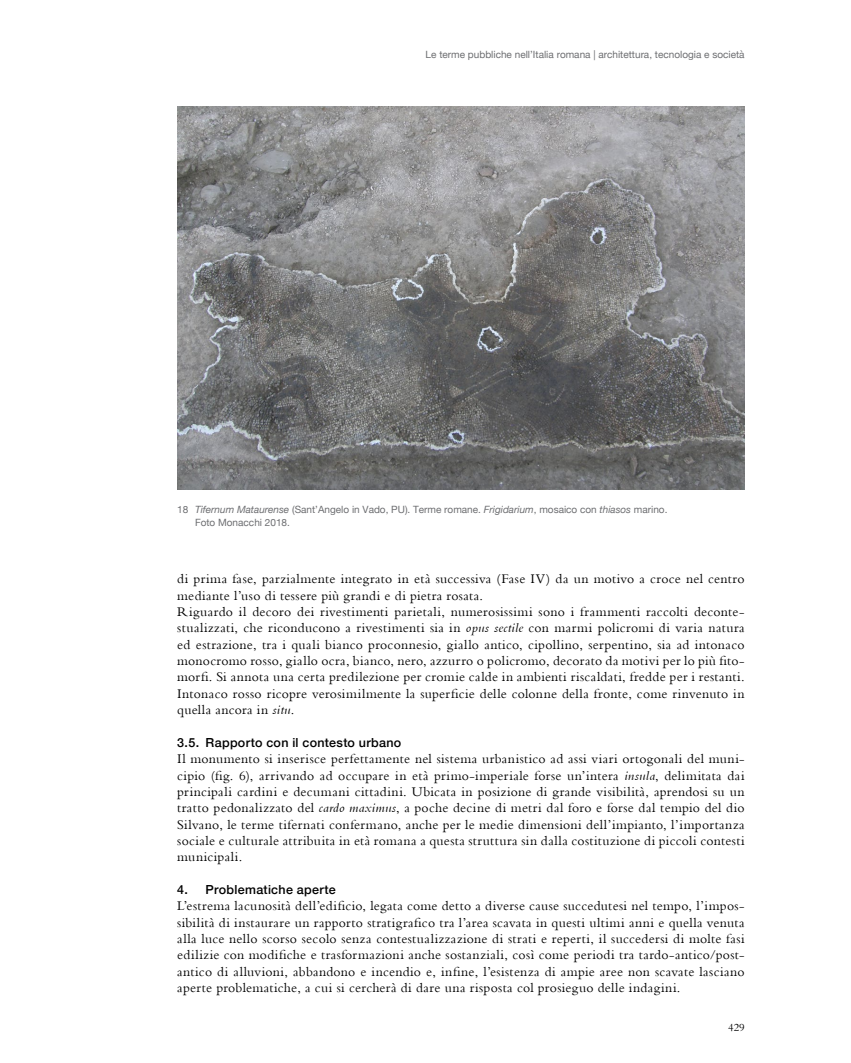
<style>
.page{position:relative;width:851px;height:1063px;background:#fff}
.page>*{position:absolute;margin:0;border:0;box-sizing:border-box;transform-origin:0 0}
.t1{font:13.75px/16.4px "Bembo Std";letter-spacing:.02em;color:#000;text-align:justify}
.t2{font:500 12.5px "Helvetica Neue";letter-spacing:.025em;color:#000}
.t3{font:11.25px "Bembo Std";color:#000}
.t4{font:10px/12.5px "Helvetica Neue";color:#6d6e71}
.s1{font-style:italic}
.s2{font-family:"Bembo";font-style:italic}
</style>
<div class="page">
<img style="left:177px;top:106px;width:567px;height:384px">
<p class="t4" style="left:425px;top:49px;width:320px">Le terme pubbliche nell’Italia romana | architettura, tecnologia e società</p>
<p class="t4" style="left:195px;top:504px;width:474px;text-indent:-18px">18 <span class="s1">Tifernum Mataurense</span> (Sant’Angelo in Vado, PU). Terme romane. <span class="s1">Frigidarium</span>, mosaico con <span class="s1">thiasos</span> marino.<br>Foto Monacchi 2018.</p>
<p class="t1" style="left:177px;top:571px;width:568px;text-align:left">di prima fase, parzialmente integrato in età successiva (Fase IV) da un motivo a croce nel centro mediante l’uso di tessere più grandi e di pietra rosata.<br>Riguardo il decoro dei rivestimenti parietali, numerosissimi sono i frammenti raccolti deconte&shy;stualizzati, che riconducono a rivestimenti sia in <span class="s2">opus sectile</span> con marmi policromi di varia natura ed estrazione, tra i quali bianco proconnesio, giallo antico, cipollino, serpentino, sia ad intonaco monocromo rosso, giallo ocra, bianco, nero, azzurro o policromo, decorato da motivi per lo più fito&shy;morfi. Si annota una certa predilezione per cromie calde in ambienti riscaldati, fredde per i restanti.<br>Intonaco rosso ricopre verosimilmente la superficie delle colonne della fronte, come rinvenuto in quella ancora in <span class="s2">situ</span>.</p>
<p class="t2" style="left:177px;top:732px;width:225px">3.5. Rapporto con il contesto urbano</p>
<p class="t1" style="left:177px;top:750px;width:568px">Il monumento si inserisce perfettamente nel sistema urbanistico ad assi viari ortogonali del muni&shy;cipio (fig. 6), arrivando ad occupare in età primo-imperiale forse un’intera <span class="s2">insula</span>, delimitata dai principali cardini e decumani cittadini. Ubicata in posizione di grande visibilità, aprendosi su un tratto pedonalizzato del <span class="s2">cardo maximus</span>, a poche decine di metri dal foro e forse dal tempio del dio Silvano, le terme tifernati confermano, anche per le medie dimensioni dell’impianto, l’importanza sociale e culturale attribuita in età romana a questa struttura sin dalla costituzione di piccoli contesti municipali.</p>
<p class="t2" style="left:177px;top:879px;width:160px">4. Problematiche aperte</p>
<p class="t1" style="left:177px;top:898px;width:568px">L’estrema lacunosità dell’edificio, legata come detto a diverse cause succedutesi nel tempo, l’impos&shy;sibilità di instaurare un rapporto stratigrafico tra l’area scavata in questi ultimi anni e quella venuta alla luce nello scorso secolo senza contestualizzazione di strati e reperti, il succedersi di molte fasi edilizie con modifiche e trasformazioni anche sostanziali, così come periodi tra tardo-antico/post&shy;antico di alluvioni, abbandono e incendio e, infine, l’esistenza di ampie aree non scavate lasciano aperte problematiche, a cui si cercherà di dare una risposta col prosieguo delle indagini.</p>
<p class="t3" style="left:728px;top:1021px;width:18px">429</p>
</div>
